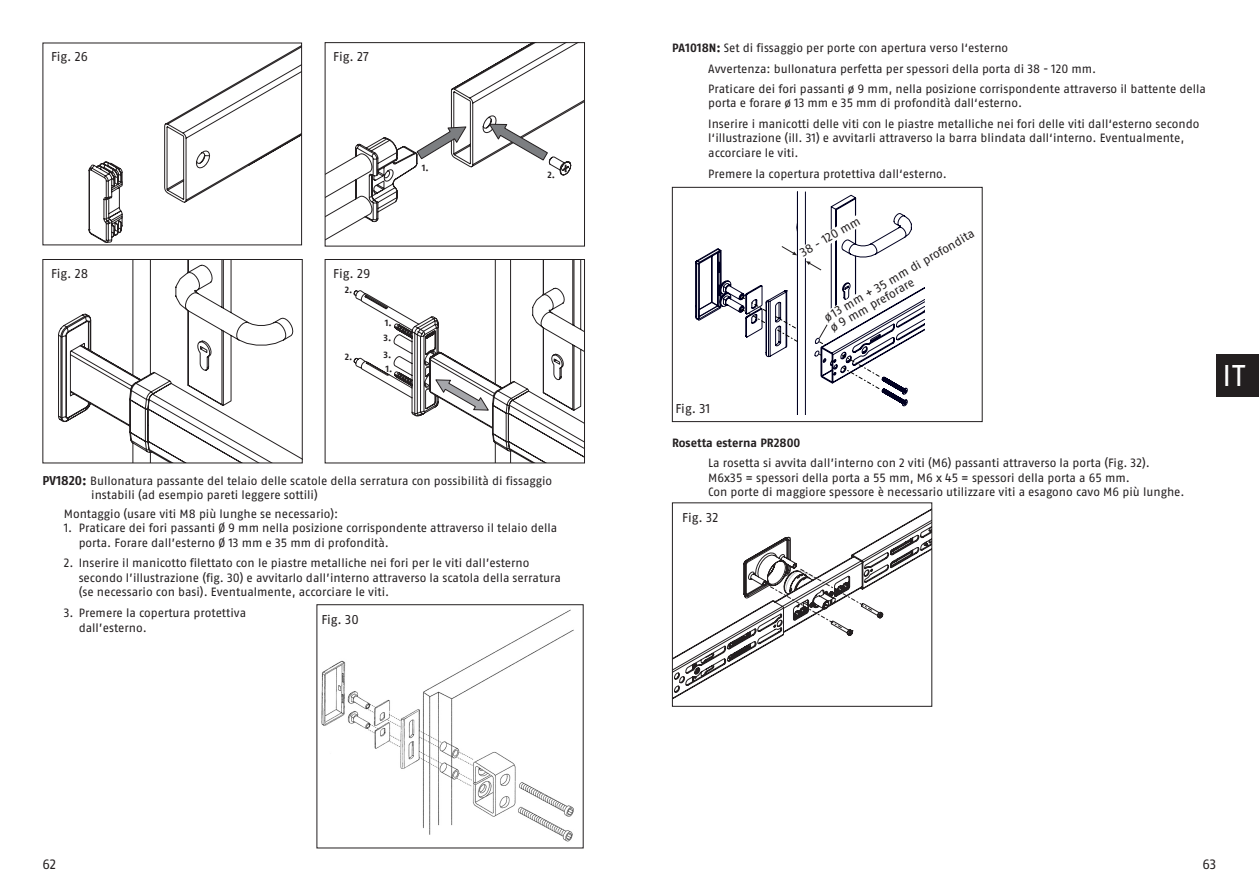
<style>
.page{position:relative;width:1259px;height:893px;background:#fff}
.page>*{position:absolute;margin:0;border:0;box-sizing:border-box;transform-origin:0 0}
.t1{font:30px "ABUS Fago Pro";color:#fff}
.t2{font:13.5px "ABUS Fago Pro";color:#231f20}
.t3{font:12.75px "ABUS Fago Pro";color:#231f20}
.t4{font:12px/14.4px "ABUS Fago Pro";color:#231f20}
.t5{font:700 12px "ABUS Fago Pro";color:#231f20}
.t6{font:700 9px "ABUS Fago Pro";color:#231f20}
.s1{font-weight:700;font-size:12.75px}
.s2{font-weight:700}
</style>
<div class="page">
<svg style="left:327px;top:44px;width:256px;height:196px"></svg>
<svg style="left:489px;top:124px;width:59px;height:37px"></svg>
<div style="left:325px;top:42px;width:260px;height:204px;border:1px solid #231f20"></div>
<div style="left:333px;top:51px;width:43px;height:10px;background:#fff"></div>
<svg style="left:354px;top:261px;width:229px;height:200px"></svg>
<svg style="left:435px;top:379px;width:54px;height:32px"></svg>
<div style="left:325px;top:259px;width:260px;height:204px;border:1px solid #231f20"></div>
<div style="left:333px;top:268px;width:43px;height:11px;background:#fff"></div>
<svg style="left:58px;top:261px;width:243px;height:200px"></svg>
<div style="left:42px;top:259px;width:261px;height:204px;border:1px solid #231f20"></div>
<svg style="left:89px;top:46px;width:211px;height:197px"></svg>
<div style="left:51px;top:51px;width:43px;height:10px;background:#fff"></div>
<div style="left:1216px;top:354px;width:43px;height:42px;background:#231f20"></div>
<svg style="left:674px;top:509px;width:256px;height:190px"></svg>
<svg style="left:770px;top:569px;width:102px;height:59px"></svg>
<div style="left:672px;top:502px;width:260px;height:205px;border:1px solid #231f20"></div>
<img style="left:316px;top:606px;width:268px;height:243px">
<svg style="left:695px;top:192px;width:288px;height:223px"></svg>
<div style="left:672px;top:187px;width:310px;height:235px;border:1px solid #231f20"></div>
<p class="t3" style="left:51px;top:49px;width:39px">Fig. 26</p>
<p class="t3" style="left:51px;top:49px;width:44px">Abb. 25</p>
<p class="t3" style="left:333px;top:49px;width:37px">Fig. 27</p>
<p class="t6" style="left:422px;top:162px;width:8px">1.</p>
<p class="t3" style="left:51px;top:266px;width:39px">Fig. 28</p>
<p class="t3" style="left:333px;top:266px;width:39px">Fig. 29</p>
<p class="t6" style="left:345px;top:284px;width:9px">2.</p>
<p class="t6" style="left:345px;top:352px;width:9px">2.</p>
<p class="t6" style="left:385px;top:317px;width:8px">1.</p>
<p class="t6" style="left:385px;top:363px;width:8px">1.</p>
<p class="t6" style="left:383px;top:332px;width:9px">3.</p>
<p class="t6" style="left:383px;top:349px;width:9px">3.</p>
<p class="t6" style="left:547px;top:170px;width:9px">2.</p>
<p class="t4" style="left:91px;top:474px;width:462px;text-indent:-49px"><span class="s1">PV1820:</span> Bullonatura passante del telaio delle scatole della serratura con possibilità di fissaggio instabili (ad esempio pareti leggere sottili)</p>
<p class="t4" style="left:64px;top:506px;width:276px">Montaggio (usare viti M8 più lunghe se necessario):</p>
<p class="t4" style="left:79px;top:520px;width:480px;line-height:15px;text-indent:-15px">1. Praticare dei fori passanti Ø 9 mm nella posizione corrispondente attraverso il telaio della porta. Forare dall’esterno Ø 13 mm e 35 mm di profondità.</p>
<p class="t4" style="left:79px;top:556px;width:484px;text-indent:-15px">2. Inserire il manicotto filettato con le piastre metalliche nei fori per le viti dall’esterno secondo l’illustrazione (fig. 30) e avvitarlo dall’interno attraverso la scatola della serratura (se necessario con basi). Eventualmente, accorciare le viti.</p>
<p class="t4" style="left:79px;top:605px;width:169px;line-height:15px;text-indent:-15px">3. Premere la copertura protettiva dall’esterno.</p>
<p class="t3" style="left:321px;top:612px;width:39px">Fig. 30</p>
<p class="t4" style="left:672px;top:41px;width:338px"><span class="s2">PA1018N:</span> Set di fissaggio per porte con apertura verso l‘esterno</p>
<p class="t4" style="left:708px;top:61px;width:390px">Avvertenza: bullonatura perfetta per spessori della porta di 38 - 120 mm.</p>
<p class="t4" style="left:708px;top:82px;width:499px">Praticare dei fori passanti ø 9 mm, nella posizione corrispondente attraverso il battente della porta e forare ø 13 mm e 35 mm di profondità dall‘esterno.</p>
<p class="t4" style="left:708px;top:116px;width:493px">Inserire i manicotti delle viti con le piastre metalliche nei fori delle viti dall‘esterno secondo l‘illustrazione (ill. 31) e avvitarli attraverso la barra blindata dall‘interno. Eventualmente, accorciare le viti.</p>
<p class="t4" style="left:708px;top:167px;width:240px">Premere la copertura protettiva dall‘esterno.</p>
<p class="t3" style="left:675px;top:401px;width:36px">Fig. 31</p>
<p class="t4" style="left:797px;top:247px;width:69px;rotate:-30deg">38 - 120 mm</p>
<p class="t4" style="left:821px;top:312px;width:173px;rotate:-30deg">ø13 mm + 35 mm di profondita</p>
<p class="t4" style="left:827px;top:322px;width:97px;rotate:-30deg">ø 9 mm preforare</p>
<p class="t5" style="left:672px;top:435px;width:130px">Rosetta esterna PR2800</p>
<p class="t4" style="left:708px;top:456px;width:443px">La rosetta si avvita dall’interno con 2 viti (M6) passanti attraverso la porta (Fig. 32).</p>
<p class="t4" style="left:708px;top:470px;width:423px">M6x35 = spessori della porta a 55 mm, M6 x 45 = spessori della porta a 65 mm.</p>
<p class="t4" style="left:708px;top:485px;width:478px">Con porte di maggiore spessore è necessario utilizzare viti a esagono cavo M6 più lunghe.</p>
<p class="t3" style="left:682px;top:510px;width:38px">Fig. 32</p>
<p class="t1" style="left:1222px;top:357px;width:24px">IT</p>
<p class="t2" style="left:43px;top:856px;width:15px">62</p>
<p class="t2" style="left:1202px;top:856px;width:15px">63</p>
</div>
